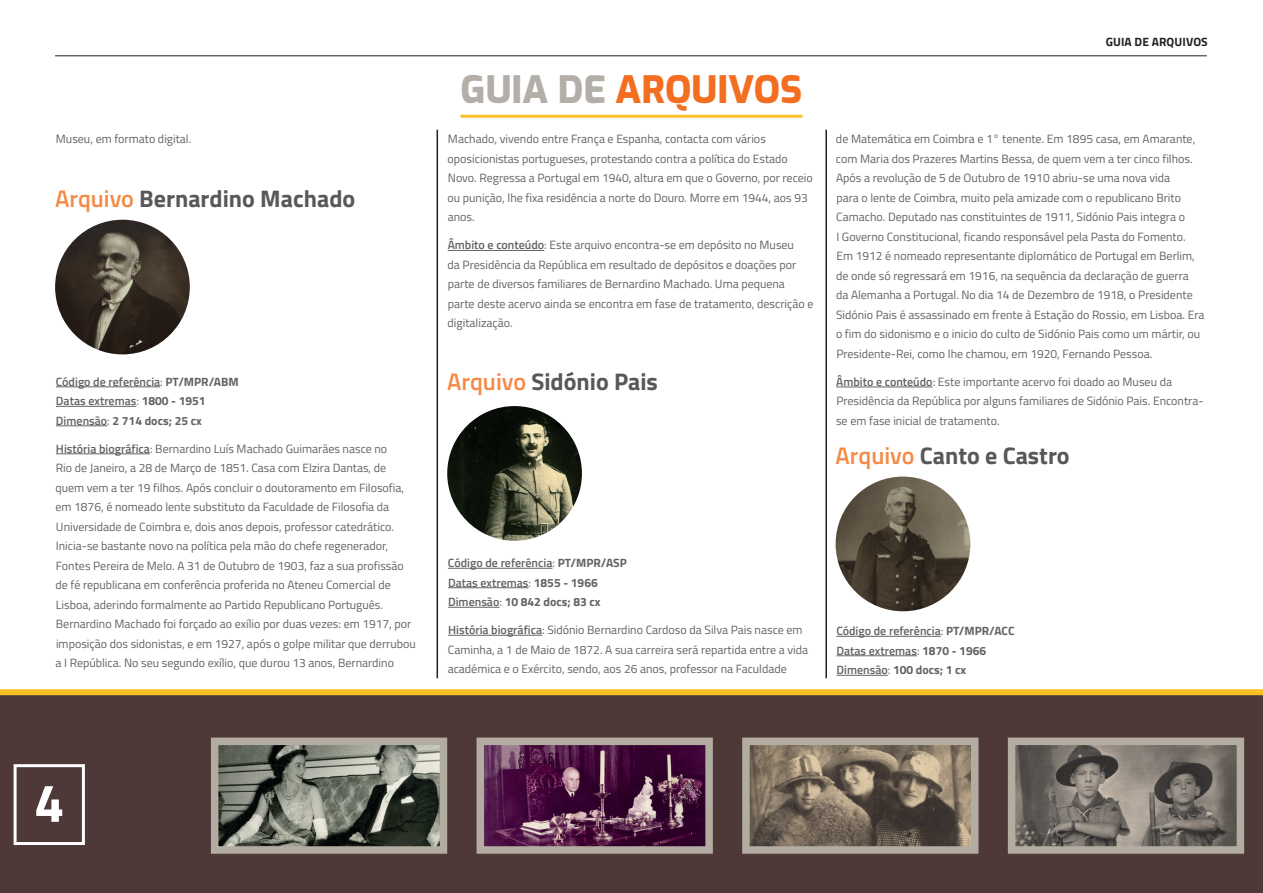
<style>
.page{position:relative;width:1263px;height:893px;background:#fff}
.page>*{position:absolute;margin:0;border:0;box-sizing:border-box;transform-origin:0 0}
.t1{font:700 54px "Titillium Web";color:#fff}
.t2{font:800 37.5px "Exo";color:#f36e21}
.t3{font:700 24px "Titillium Web";color:#57585a}
.t4{font:12px/19.5px "Titillium Web";color:#636366}
.t5{font:600 12px/19.5px "Titillium Web";color:#636366}
.t6{font:700 12px "Titillium Web";letter-spacing:.01em;color:#231f20}
.s1{font-weight:600;color:#f68945}
.s2{font-weight:400}
.s3{font-weight:700}
.s4{font-weight:600}
.s5{color:#b3afa8}
</style>
<div class="page">
<div style="left:0;top:695px;width:1263px;height:198px;background:#4e3938"></div>
<div style="left:14px;top:764px;width:71px;height:81px;border:3px solid #fff"></div>
<hr style="left:55px;top:55px;width:1152px;height:1px;background:#231f20">
<hr style="left:460px;top:115px;width:342px;height:3px;background:#fbc026">
<img style="left:220px;top:747px;width:218px;height:98px">
<div style="left:211px;top:738px;width:236px;height:116px;border:8px solid #b3ada1"></div>
<img style="left:485px;top:747px;width:219px;height:98px">
<div style="left:476px;top:738px;width:237px;height:116px;border:8px solid #b3ada1"></div>
<img style="left:751px;top:747px;width:218px;height:98px">
<div style="left:742px;top:738px;width:236px;height:116px;border:8px solid #b3ada1"></div>
<img style="left:1017px;top:747px;width:218px;height:98px">
<div style="left:1008px;top:738px;width:236px;height:116px;border:8px solid #b3ada1"></div>
<img style="left:55px;top:220px;width:135px;height:134px;border-radius:67px">
<hr style="left:56px;top:387px;width:104px;height:1px;background:#636366">
<hr style="left:56px;top:406px;width:80px;height:1px;background:#636366">
<hr style="left:56px;top:426px;width:51px;height:1px;background:#636366">
<hr style="left:56px;top:454px;width:94px;height:1px;background:#636366">
<hr style="left:448px;top:250px;width:96px;height:1px;background:#636366">
<hr style="left:448px;top:568px;width:104px;height:1px;background:#636366">
<hr style="left:448px;top:587px;width:81px;height:1px;background:#636366">
<hr style="left:448px;top:607px;width:51px;height:1px;background:#636366">
<hr style="left:448px;top:635px;width:94px;height:1px;background:#636366">
<img style="left:447px;top:406px;width:135px;height:135px;border-radius:67px">
<hr style="left:836px;top:387px;width:97px;height:1px;background:#636366">
<hr style="left:836px;top:636px;width:105px;height:1px;background:#636366">
<hr style="left:836px;top:655px;width:81px;height:1px;background:#636366">
<hr style="left:836px;top:675px;width:52px;height:1px;background:#636366">
<img style="left:836px;top:477px;width:134px;height:134px;border-radius:67px">
<div style="left:0;top:689px;width:1263px;height:6px;background:#fbc026"></div>
<hr style="left:436px;top:130px;width:2px;height:548px;background:#231f20">
<hr style="left:825px;top:130px;width:2px;height:548px;background:#231f20">
<p class="t4" style="left:56px;top:129px;width:137px">Museu, em formato digital.</p>
<h3 class="t3" style="left:55px;top:180px;width:302px"><span class="s1">Arquivo</span> Bernardino Machado</h3>
<p class="t5" style="left:56px;top:371px;width:184px">Código de referência<span class="s2">:</span> <span class="s3">PT/MPR/ABM<br></span>Datas extremas<span class="s2">:</span> <span class="s3">1800 - 1951<br></span>Dimensão<span class="s2">:</span> <span class="s3">2 714 docs; 25 cx</span></p>
<p class="t4" style="left:55px;top:438px;width:362px"><span class="s4">História biográfica</span>: Bernardino Luís Machado Guimarães nasce no<br>Rio de Janeiro, a 28 de Março de 1851. Casa com Elzira Dantas, de quem vem a ter 19 filhos. Após concluir o doutoramento em Filosofia, em 1876, é nomeado lente substituto da Faculdade de Filosofia da Universidade de Coimbra e, dois anos depois, professor catedrático.<br>Inicia-se bastante novo na política pela mão do chefe regenerador, Fontes Pereira de Melo. A 31 de Outubro de 1903, faz a sua profissão de fé republicana em conferência proferida no Ateneu Comercial de Lisboa, aderindo formalmente ao Partido Republicano Português.<br>Bernardino Machado foi forçado ao exílio por duas vezes: em 1917, por imposição dos sidonistas, e em 1927, após o golpe militar que derrubou a I República. No seu segundo exílio, que durou 13 anos, Bernardino</p>
<h2 class="t2" style="left:460px;top:62px;width:343px"><span class="s5">GUIA DE</span> ARQUIVOS</h2>
<p class="t4" style="left:448px;top:129px;width:367px">Machado, vivendo entre França e Espanha, contacta com vários oposicionistas portugueses, protestando contra a política do Estado Novo. Regressa a Portugal em 1940, altura em que o Governo, por receio ou punição, lhe fixa residência a norte do Douro. Morre em 1944, aos 93 anos.</p>
<p class="t4" style="left:448px;top:235px;width:367px"><span class="s4">Âmbito e conteúdo</span>: Este arquivo encontra-se em depósito no Museu<br>da Presidência da República em resultado de depósitos e doações por parte de diversos familiares de Bernardino Machado. Uma pequena parte deste acervo ainda se encontra em fase de tratamento, descrição e digitalização.</p>
<h3 class="t3" style="left:447px;top:363px;width:212px"><span class="s1">Arquivo</span> Sidónio Pais</h3>
<p class="t6" style="left:1106px;top:33px;width:104px">GUIA DE ARQUIVOS</p>
<p class="t4" style="left:836px;top:129px;width:370px">de Matemática em Coimbra e 1° tenente. Em 1895 casa, em Amarante, com Maria dos Prazeres Martins Bessa, de quem vem a ter cinco filhos.<br>Após a revolução de 5 de Outubro de 1910 abriu-se uma nova vida<br>para o lente de Coimbra, muito pela amizade com o republicano Brito Camacho. Deputado nas constituintes de 1911, Sidónio Pais integra o<br>I Governo Constitucional, ficando responsável pela Pasta do Fomento.<br>Em 1912 é nomeado representante diplomático de Portugal em Berlim, de onde só regressará em 1916, na sequência da declaração de guerra<br>da Alemanha a Portugal. No dia 14 de Dezembro de 1918, o Presidente Sidónio Pais é assassinado em frente à Estação do Rossio, em Lisboa. Era o fim do sidonismo e o inicio do culto de Sidónio Pais como um mártir, ou Presidente-Rei, como lhe chamou, em 1920, Fernando Pessoa.</p>
<p class="t4" style="left:836px;top:371px;width:369px"><span class="s4">Âmbito e conteúdo</span>: Este importante acervo foi doado ao Museu da<br>Presidência da República por alguns familiares de Sidónio Pais. Encontra&shy;se em fase inicial de tratamento.</p>
<h3 class="t3" style="left:836px;top:437px;width:236px"><span class="s1">Arquivo</span> Canto e Castro</h3>
<p class="t5" style="left:448px;top:553px;width:180px">Código de referência<span class="s2">:</span> <span class="s3">PT/MPR/ASP<br></span>Datas extremas<span class="s2">:</span> <span class="s3">1855 - 1966<br></span>Dimensão<span class="s2">:</span> <span class="s3">10 842 docs; 83 cx</span></p>
<p class="t4" style="left:448px;top:620px;width:362px"><span class="s4">História biográfica</span>: Sidónio Bernardino Cardoso da Silva Pais nasce em<br>Caminha, a 1 de Maio de 1872. A sua carreira será repartida entre a vida académica e o Exército, sendo, aos 26 anos, professor na Faculdade</p>
<p class="t5" style="left:836px;top:621px;width:180px">Código de referência<span class="s2">:</span> <span class="s3">PT/MPR/ACC<br></span>Datas extremas<span class="s2">:</span> <span class="s3">1870 - 1966<br></span>Dimensão<span class="s2">:</span> <span class="s3">100 docs; 1 cx</span></p>
<h1 class="t1" style="left:34px;top:762px;width:32px">4</h1>
</div>
